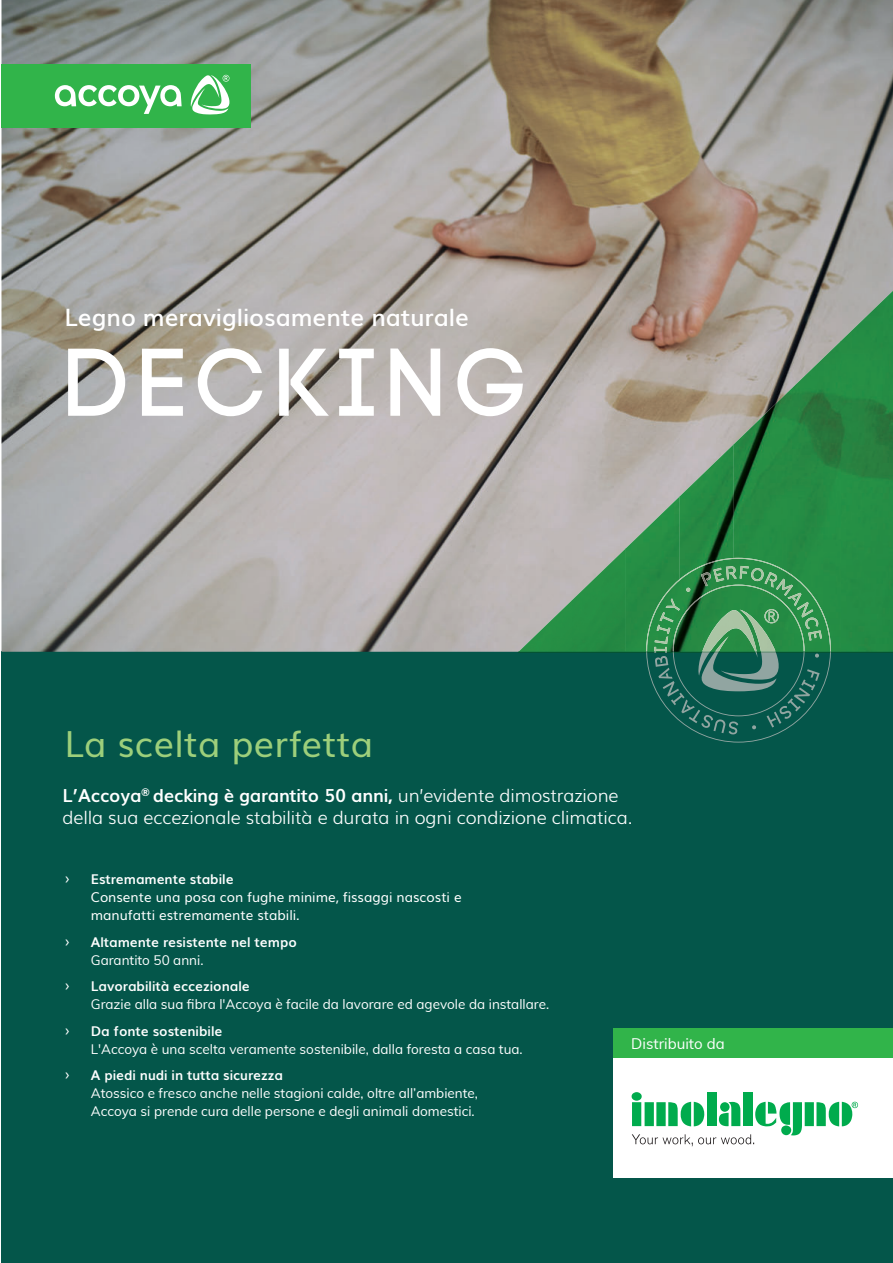
<style>
.page{position:relative;width:893px;height:1263px;background:#fff}
.page>*{position:absolute;margin:0;border:0;box-sizing:border-box;transform-origin:0 0}
.t1{font:96px "Accoya Display";letter-spacing:.09em;color:#fff}
.t2{font:96px "Code Pro Demo";letter-spacing:.085em;color:#fff}
.t3{font:36px "Muli";letter-spacing:.005em;color:#9dcf7b}
.t4{font:600 24px "Muli";color:#fff}
.t5{font:300 18px/21.6px "Muli";letter-spacing:-.01em;color:#fff}
.t6{font:16.5px "Muli";color:#fff}
.t7{font:15px "Muli";color:#fff}
.t8{font:13.5px/18px "Muli";color:#fff}
.t9{font:700 13.5px "Muli";color:#fff}
.t10{font:13.5px/18px "Muli";color:#fff}
.s1{font-weight:700}
</style>
<div class="page">
<div style="left:2px;top:652px;width:891px;height:611px;background:#04564a"></div>
<img style="left:2px;top:0;width:891px;height:652px">
<img style="left:841px;top:291px;width:52px;height:320px">
<img style="left:787px;top:341px;width:54px;height:270px">
<img style="left:733px;top:393px;width:54px;height:165px">
<img style="left:679px;top:444px;width:54px;height:114px">
<img style="left:626px;top:496px;width:54px;height:115px">
<img style="left:572px;top:548px;width:54px;height:63px">
<img style="left:518px;top:600px;width:54px;height:11px">
<img style="left:646px;top:558px;width:185px;height:53px">
<img style="left:764px;top:609px;width:15px;height:2px">
<img style="left:757px;top:610px;width:19px;height:1px">
<img style="left:702px;top:610px;width:55px;height:1px">
<img style="left:701px;top:572px;width:10px;height:14px">
<img style="left:713px;top:568px;width:11px;height:14px">
<svg style="left:726px;top:566px;width:38px;height:15px"></svg>
<img style="left:764px;top:572px;width:13px;height:15px">
<img style="left:776px;top:579px;width:17px;height:17px">
<img style="left:787px;top:593px;width:14px;height:13px">
<img style="left:797px;top:602px;width:16px;height:9px">
<svg style="left:517px;top:611px;width:376px;height:131px"></svg>
<img style="left:666px;top:598px;width:14px;height:13px">
<svg style="left:686px;top:588px;width:4px;height:4px"></svg>
<div style="left:2px;top:64px;width:249px;height:64px;background:#31b44a"></div>
<svg style="left:55px;top:85px;width:127px;height:29px"></svg>
<svg style="left:191px;top:75px;width:39px;height:40px"></svg>
<div style="left:614px;top:1057px;width:279px;height:121px;background:#fff"></div>
<div style="left:614px;top:1028px;width:279px;height:30px;background:#31b44a"></div>
<svg style="left:632px;top:1092px;width:226px;height:54px"></svg>
<h3 class="t4" style="left:65px;top:308px;width:315px">B autifully natural wood n</h3>
<h1 class="t1" style="left:65px;top:348px;width:372px">decking</h1>
<h3 class="t4" style="left:65px;top:308px;width:406px">Legno meravigliosamente naturale</h3>
<h1 class="t2" style="left:65px;top:326px;width:466px">DECKING</h1>
<h2 class="t3" style="left:65px;top:729px;width:310px">La scelta perfetta</h2>
<h3 class="t5" style="left:63px;top:786px;width:571px"><span class="s1">LíAccoya</span><sup>Æ</sup> <span class="s1">decking Ë garantito 50 anni,</span> uníevidente dimostrazione della sua eccezionale stabilit‡ e durata in ogni condizione climatica.</h3>
<p class="t6" style="left:65px;top:869px;width:6px">õ</p>
<p class="t9" style="left:91px;top:874px;width:144px">Estremamente stabile</p>
<p class="t10" style="left:91px;top:890px;width:372px">Consente una posa con fughe minime, fissaggi nascosti e manufatti estremamente stabili.</p>
<p class="t6" style="left:65px;top:931px;width:6px">õ</p>
<p class="t9" style="left:91px;top:937px;width:208px">Altamente resistente nel tempo</p>
<p class="t8" style="left:91px;top:951px;width:114px">Garantito 50 anni.</p>
<p class="t6" style="left:65px;top:976px;width:6px">õ</p>
<p class="t9" style="left:91px;top:981px;width:160px">Lavorabilit‡ eccezionale</p>
<p class="t8" style="left:91px;top:995px;width:460px">Grazie alla sua fibra l'Accoya è facile da lavorare ed agevole da installare.</p>
<p class="t6" style="left:65px;top:1020px;width:6px">õ</p>
<p class="t9" style="left:91px;top:1026px;width:133px">Da fonte sostenibile</p>
<p class="t8" style="left:91px;top:1039px;width:433px">L'Accoya è una scelta veramente sostenibile, dalla foresta a casa tua.</p>
<p class="t6" style="left:65px;top:1065px;width:6px">õ</p>
<p class="t9" style="left:91px;top:1070px;width:194px">A piedi nudi in tutta sicurezza</p>
<p class="t8" style="left:91px;top:1084px;width:389px">Atossico e fresco anche nelle stagioni calde, oltre all’ambiente,<br>Accoya si prende cura delle persone e degli animali domestici.</p>
<p class="t7" style="left:631px;top:1033px;width:95px">Distribuito da</p>
</div>
